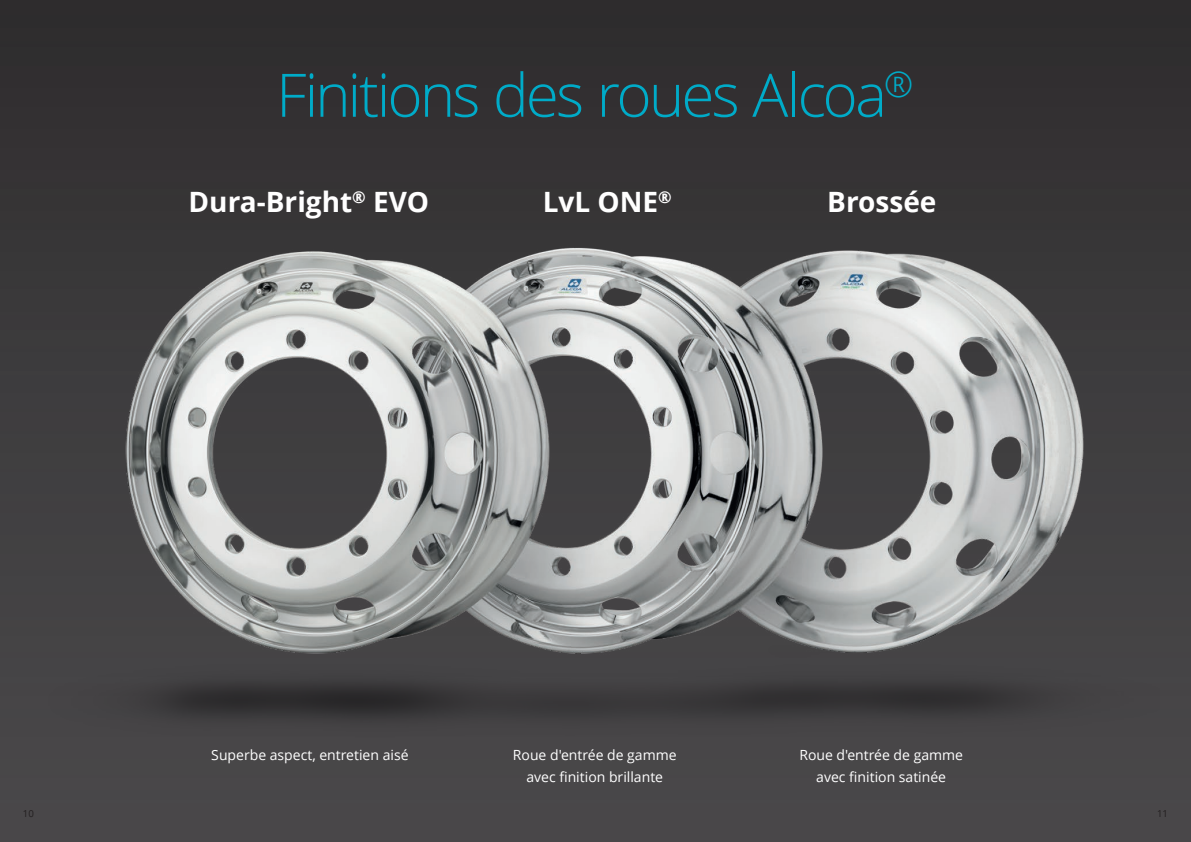
<style>
.page{position:relative;width:1191px;height:842px;background:#fff}
.page>*{position:absolute;margin:0;border:0;box-sizing:border-box;transform-origin:0 0}
.t1{font:300 60px "Open Sans";letter-spacing:-.045em;color:#00abc8}
.t2{font:700 28px "Open Sans";color:#fff}
.t3{font:14px/22px "Open Sans";color:#fff;text-align:center}
.t4{font:9.6px "Open Sans";color:#231f20}
</style>
<div class="page">
<div style="left:0;top:0;width:1191px;height:842px;background:linear-gradient(to bottom,#2f2d2f,#4b4a4c)"></div>
<img style="left:14px;top:190px;width:1145px;height:585px">
<h1 class="t1" style="left:276px;top:54px;width:638px">Finitions des roues Alcoa<sup>®</sup></h1>
<h2 class="t2" style="left:188px;top:182px;width:242px">Dura-Bright<sup>®</sup> EVO</h2>
<h2 class="t2" style="left:542px;top:182px;width:131px">LvL ONE<sup>®</sup></h2>
<h2 class="t2" style="left:827px;top:182px;width:111px">Brossée</h2>
<p class="t3" style="left:211px;top:744px;width:199px">Superbe aspect, entretien aisé</p>
<p class="t3" style="left:513px;top:744px;width:165px">Roue d'entrée de gamme avec finition brillante</p>
<p class="t3" style="left:799px;top:744px;width:165px">Roue d'entrée de gamme avec finition satinée</p>
<p class="t4" style="left:23px;top:807px;width:12px">10</p>
<p class="t4" style="left:1157px;top:807px;width:12px">11</p>
</div>
